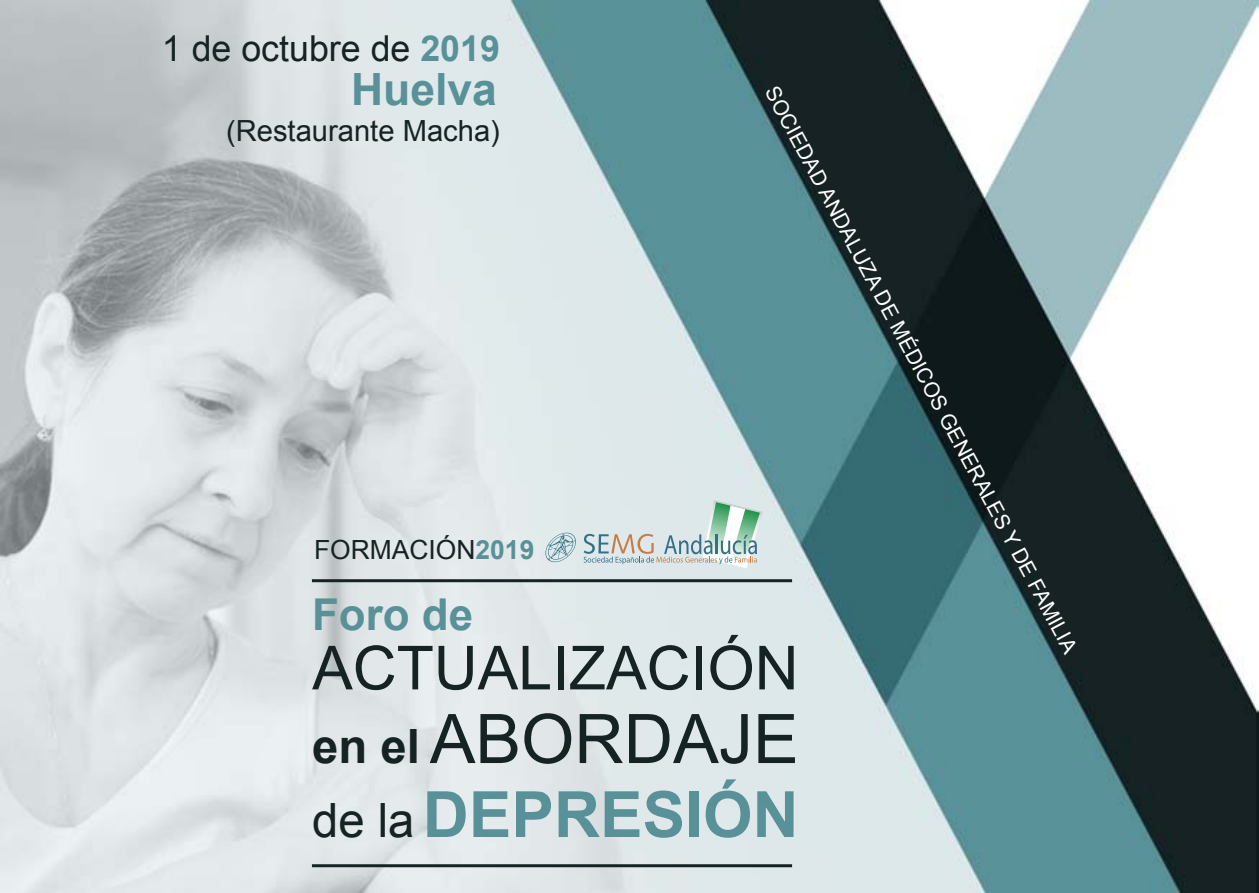
<style>
.page{position:relative;width:1259px;height:893px;background:#fff}
.page>*{position:absolute;margin:0;border:0;box-sizing:border-box;transform-origin:0 0}
.t1{font:68.4px "Arial";color:#162325}
.t2{font:700 63.9px "Arial";color:#599198}
.t3{font:60.9px "Arial";color:#162325}
.t4{font:700 47.4px "Arial";color:#162325}
.t5{font:47.4px "Arial";color:#162325}
.t6{font:700 44.4px "Arial";color:#599198}
.t7{font:700 43.8px "Arial";color:#599198}
.t8{font:35.7px "Arial";color:#162325}
.t9{font:29.1px "Arial";color:#162325}
.t10{font:26.4px "Arial";color:#162325}
.t11{font:21px "Arial";color:#fff}
.s1{font-weight:700;color:#599198}
</style>
<div class="page">
<img style="left:0;top:0;width:1259px;height:893px">
<hr style="left:312px;top:579px;width:480px;height:3px;background:#162325">
<hr style="left:312px;top:864px;width:480px;height:3px;background:#162325">
<svg style="left:545px;top:533px;width:31px;height:29px"></svg>
<svg style="left:583px;top:500px;width:179px;height:68px;background:#cad9d6"></svg>
<h3 class="t8" style="left:162px;top:25px;width:339px">1 de octubre de <span class="s1">2019</span></h3>
<h3 class="t6" style="left:351px;top:61px;width:147px">Huelva</h3>
<h3 class="t9" style="left:226px;top:111px;width:275px">(Restaurante Macha)</h3>
<p class="t11" style="left:783px;top:81px;width:640px;rotate:62deg">SOCIEDAD ANDALUZA DE MÉDICOS GENERALES Y DE FAMILIA</p>
<p class="t10" style="left:314px;top:532px;width:222px">FORMACIÓN<span class="s1">2019</span></p>
<h3 class="t7" style="left:312px;top:585px;width:162px">Foro de</h3>
<h3 class="t3" style="left:312px;top:628px;width:488px">ACTUALIZACIÓN</h3>
<h1 class="t1" style="left:430px;top:694px;width:370px">ABORDAJE</h1>
<h2 class="t2" style="left:423px;top:772px;width:377px">DEPRESIÓN</h2>
<h3 class="t4" style="left:312px;top:715px;width:109px">en el</h3>
<h3 class="t5" style="left:312px;top:789px;width:104px">de la</h3>
</div>
